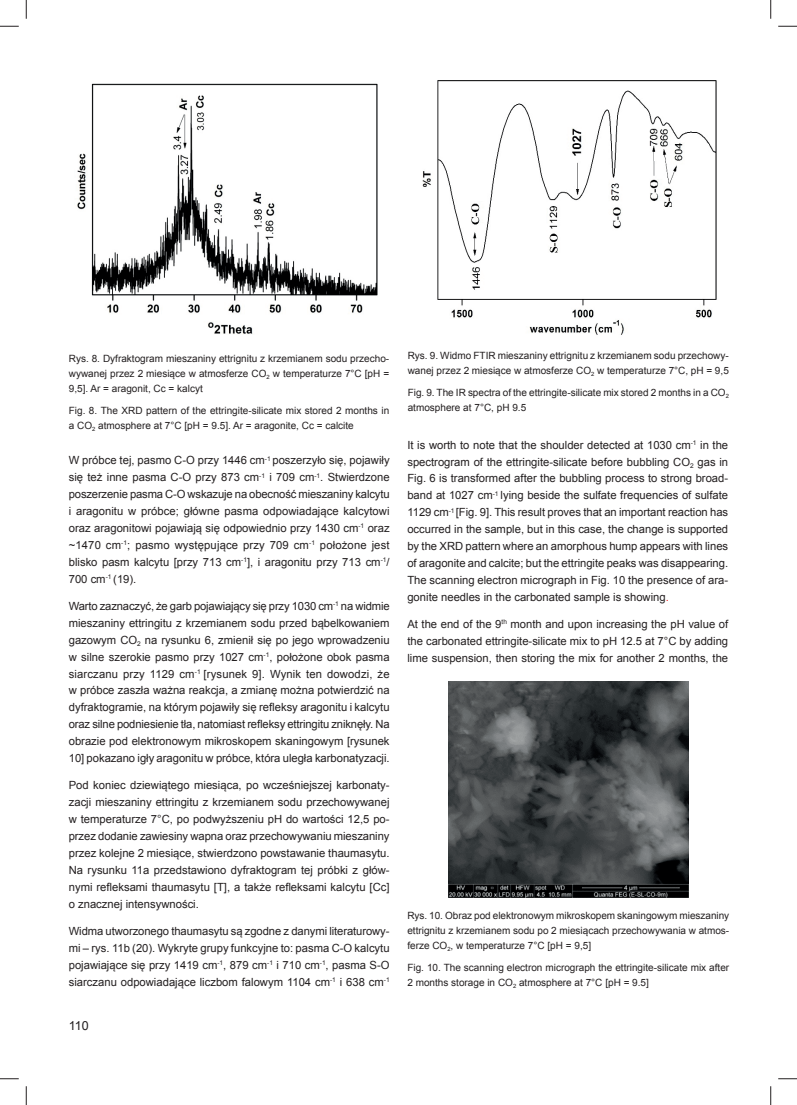
<style>
.page{position:relative;width:797px;height:1105px;background:#fff}
.page>*{position:absolute;margin:0;border:0;box-sizing:border-box;transform-origin:0 0}
.t1{font:12.5px "Arial";color:#231f20}
.t2{font:11.25px/16.9px "Arial";color:#231f20;text-align:justify}
.t3{font:10px/15px "Arial";color:#231f20}
.s1{color:#ee2d2d}
</style>
<div class="page">
<img style="left:77px;top:83px;width:301px;height:251px">
<img style="left:422px;top:80px;width:295px;height:255px">
<img style="left:448px;top:682px;width:240px;height:215px">
<svg style="left:0;top:25px;width:19px;height:2px"></svg>
<svg style="left:778px;top:25px;width:19px;height:2px"></svg>
<svg style="left:0;top:1078px;width:19px;height:1px"></svg>
<svg style="left:778px;top:1078px;width:19px;height:1px"></svg>
<svg style="left:25px;top:0;width:2px;height:19px"></svg>
<svg style="left:25px;top:1086px;width:2px;height:19px"></svg>
<svg style="left:770px;top:0;width:1px;height:19px"></svg>
<svg style="left:770px;top:1086px;width:1px;height:19px"></svg>
<p class="t3" style="left:69px;top:351px;width:322px;text-align:justify">Rys. 8. Dyfraktogram mieszaniny ettrignitu z krzemianem sodu przecho&shy;wywanej przez 2 miesiące w atmosferze CO<sub>2</sub> w temperaturze 7°C [pH = 9,5]. Ar = aragonit, Cc = kalcyt</p>
<p class="t3" style="left:69px;top:403px;width:322px">Fig. 8. The XRD pattern of the ettringite-silicate mix stored 2 months in a CO<sub>2</sub> atmosphere at 7°C [pH = 9.5]. Ar = aragonite, Cc = calcite</p>
<p class="t2" style="left:69px;top:452px;width:322px">W próbce tej, pasmo C-O przy 1446 cm<sup>-1</sup> poszerzyło się, pojawiły się też inne pasma C-O przy 873 cm<sup>-1</sup> i 709 cm<sup>-1</sup>. Stwierdzone poszerzenie pasma C-O wskazuje na obecność mieszaniny kalcytu i aragonitu w próbce; główne pasma odpowiadające kalcytowi oraz aragonitowi pojawiają się odpowiednio przy 1430 cm<sup>-1</sup> oraz ~1470 cm<sup>-1</sup>; pasmo występujące przy 709 cm<sup>-1</sup> położone jest blisko pasm kalcytu [przy 713 cm<sup>-1</sup>], i aragonitu przy 713 cm<sup>-1</sup>/ 700 cm<sup>-1</sup> (19).</p>
<p class="t2" style="left:69px;top:598px;width:322px">Warto zaznaczyć, że garb pojawiający się przy 1030 cm<sup>-1</sup> na widmie mieszaniny ettringitu z krzemianem sodu przed bąbelkowaniem gazowym CO<sub>2</sub> na rysunku 6, zmienił się po jego wprowadzeniu w silne szerokie pasmo przy 1027 cm<sup>-1</sup>, położone obok pasma siarczanu przy 1129 cm<sup>-1</sup> [rysunek 9]. Wynik ten dowodzi, że w próbce zaszła ważna reakcja, a zmianę można potwierdzić na dyfraktogramie, na którym pojawiły się refleksy aragonitu i kalcytu oraz silne podniesienie tła, natomiast refleksy ettringitu zniknęły. Na obrazie pod elektronowym mikroskopem skaningowym [rysunek 10] pokazano igły aragonitu w próbce, która uległa karbonatyzacji.</p>
<p class="t2" style="left:69px;top:777px;width:322px">Pod koniec dziewiątego miesiąca, po wcześniejszej karbonaty&shy;zacji mieszaniny ettringitu z krzemianem sodu przechowywanej w temperaturze 7°C, po podwyższeniu pH do wartości 12,5 po&shy;przez dodanie zawiesiny wapna oraz przechowywaniu mieszaniny przez kolejne 2 miesiące, stwierdzono powstawanie thaumasytu.<br>Na rysunku 11a przedstawiono dyfraktogram tej próbki z głów&shy;nymi refleksami thaumasytu [T], a także refleksami kalcytu [Cc] o znacznej intensywności.</p>
<p class="t2" style="left:69px;top:923px;width:322px">Widma utworzonego thaumasytu są zgodne z danymi literaturowy&shy;mi – rys. 11b (20). Wykryte grupy funkcyjne to: pasma C-O kalcytu pojawiające się przy 1419 cm<sup>-1</sup>, 879 cm<sup>-1</sup> i 710 cm<sup>-1</sup>, pasma S-O siarczanu odpowiadające liczbom falowym 1104 cm<sup>-1</sup> i 638 cm<sup>-1</sup></p>
<p class="t1" style="left:69px;top:1019px;width:21px">110</p>
<p class="t3" style="left:408px;top:348px;width:323px">Rys. 9. Widmo FTIR mieszaniny ettrignitu z krzemianem sodu przechowy&shy;wanej przez 2 miesiące w atmosferze CO<sub>2</sub> w temperaturze 7°C, pH = 9,5</p>
<p class="t3" style="left:408px;top:385px;width:323px">Fig. 9. The IR spectra of the ettringite-silicate mix stored 2 months in a CO<sub>2 </sub>atmosphere at 7°C, pH 9.5</p>
<p class="t2" style="left:407px;top:436px;width:322px">It is worth to note that the shoulder detected at 1030 cm<sup>-1</sup> in the spectrogram of the ettringite-silicate before bubbling CO<sub>2</sub> gas in Fig. 6 is transformed after the bubbling process to strong broad&shy;band at 1027 cm<sup>-1</sup> lying beside the sulfate frequencies of sulfate 1129 cm<sup>-1</sup> [Fig. 9]. This result proves that an important reaction has occurred in the sample, but in this case, the change is supported by the XRD pattern where an amorphous hump appears with lines of aragonite and calcite; but the ettringite peaks was disappearing.<br>The scanning electron micrograph in Fig. 10 the presence of ara&shy;gonite needles in the carbonated sample is showing<span class="s1">.</span></p>
<p class="t2" style="left:407px;top:616px;width:322px">At the end of the 9<sup>th</sup> month and upon increasing the pH value of the carbonated ettringite-silicate mix to pH 12.5 at 7°C by adding lime suspension, then storing the mix for another 2 months, the</p>
<p class="t3" style="left:407px;top:908px;width:323px;text-align:justify">Rys. 10. Obraz pod elektronowym mikroskopem skaningowym mieszaniny ettrignitu z krzemianem sodu po 2 miesiącach przechowywania w atmos&shy;ferze CO<sub>2</sub>, w temperaturze 7°C [pH = 9,5]</p>
<p class="t3" style="left:407px;top:960px;width:323px">Fig. 10. The scanning electron micrograph the ettringite-silicate mix after<br>2 months storage in CO<sub>2</sub> atmosphere at 7°C [pH = 9.5]</p>
</div>
